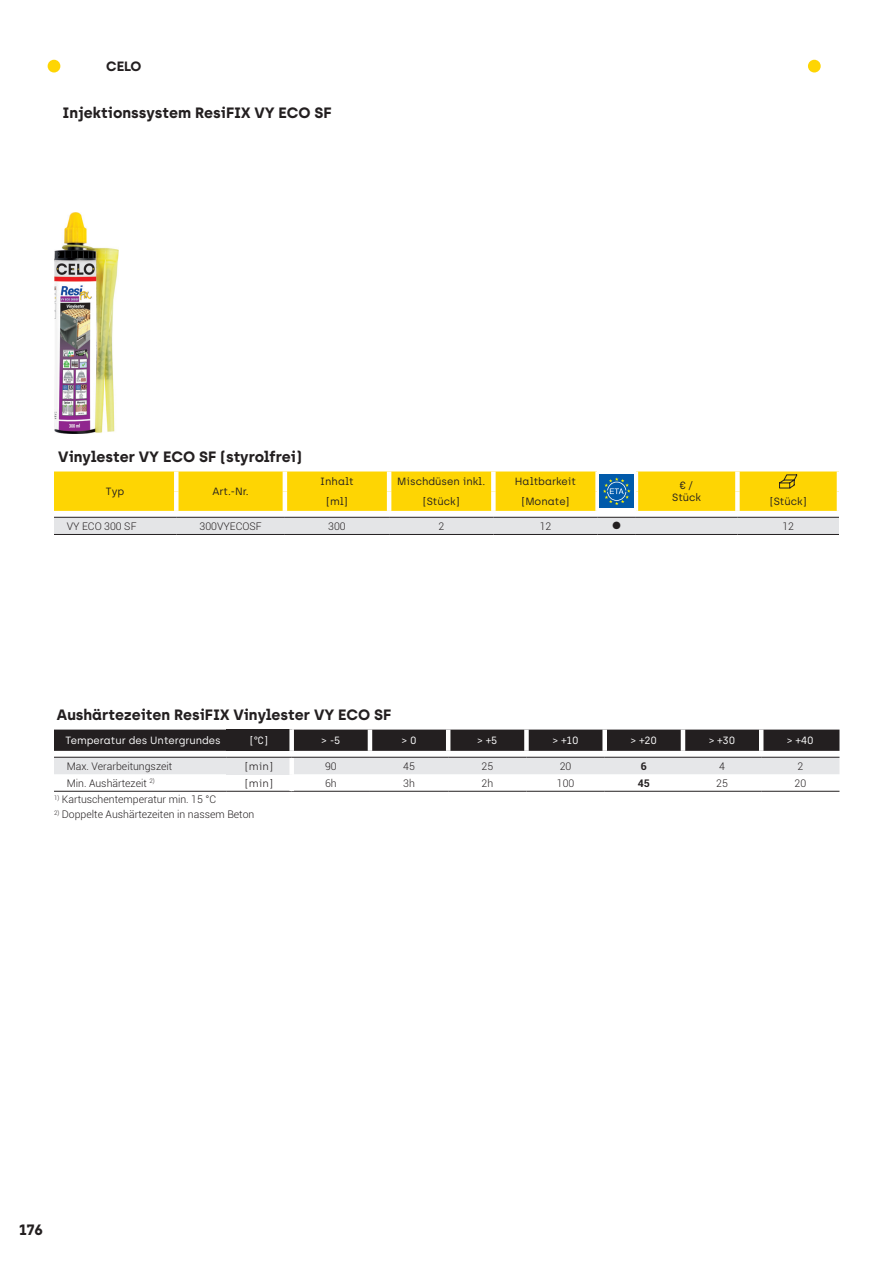
<style>
.page{position:relative;width:893px;height:1263px;background:#fff}
.page>*{position:absolute;margin:0;border:0;box-sizing:border-box;transform-origin:0 0}
.t1{font:700 15px "Archia";color:#231f20}
.t2{font:700 13.5px "Archia";color:#231f20}
.t3{font:300 10.5px "Roboto";color:#231f20}
.t4{font:10.5px/12.6px "Archia";color:#231f20;text-align:center}
.t5{font:10.5px "Archia";color:#fff}
.t6{font:300 10.5px "Archia";color:#231f20}
.t7{font:700 10.5px "Roboto";color:#231f20}
.t8{font:10.5px "Zapf Dingbats Std";color:#231f20}
</style>
<div class="page">
<svg style="left:54px;top:516px;width:785px;height:1px"></svg>
<div style="left:54px;top:518px;width:785px;height:16px;background:#e4e5e7"></div>
<hr style="left:54px;top:517px;width:122px;height:1px;background:#231f20">
<hr style="left:176px;top:517px;width:109px;height:1px;background:#231f20">
<hr style="left:285px;top:517px;width:104px;height:1px;background:#231f20">
<hr style="left:389px;top:517px;width:104px;height:1px;background:#231f20">
<hr style="left:493px;top:517px;width:105px;height:1px;background:#231f20">
<hr style="left:636px;top:517px;width:101px;height:1px;background:#231f20">
<hr style="left:737px;top:517px;width:102px;height:1px;background:#231f20">
<hr style="left:54px;top:534px;width:122px;height:1px;background:#231f20">
<hr style="left:176px;top:534px;width:109px;height:1px;background:#231f20">
<hr style="left:285px;top:534px;width:104px;height:1px;background:#231f20">
<hr style="left:389px;top:534px;width:104px;height:1px;background:#231f20">
<hr style="left:493px;top:534px;width:105px;height:1px;background:#231f20">
<hr style="left:598px;top:534px;width:38px;height:1px;background:#231f20">
<hr style="left:636px;top:534px;width:101px;height:1px;background:#231f20">
<hr style="left:737px;top:534px;width:102px;height:1px;background:#231f20">
<hr style="left:598px;top:517px;width:38px;height:1px;background:#231f20">
<img style="left:54px;top:213px;width:65px;height:220px">
<svg style="left:54px;top:471px;width:785px;height:40px;background:#f4d319"></svg>
<hr style="left:54px;top:791px;width:172px;height:1px;background:#231f20">
<hr style="left:226px;top:791px;width:66px;height:1px;background:#231f20">
<hr style="left:292px;top:791px;width:78px;height:1px;background:#231f20">
<hr style="left:370px;top:791px;width:78px;height:1px;background:#231f20">
<hr style="left:448px;top:791px;width:78px;height:1px;background:#231f20">
<hr style="left:526px;top:791px;width:79px;height:1px;background:#231f20">
<hr style="left:605px;top:791px;width:78px;height:1px;background:#231f20">
<hr style="left:683px;top:791px;width:78px;height:1px;background:#231f20">
<hr style="left:761px;top:791px;width:78px;height:1px;background:#231f20">
<svg style="left:54px;top:729px;width:785px;height:45px;background:#8c8a8b"></svg>
<div style="left:289px;top:757px;width:5px;height:17px;background:#fff"></div>
<hr style="left:54px;top:757px;width:172px;height:1px;background:#231f20">
<hr style="left:226px;top:757px;width:66px;height:1px;background:#231f20">
<hr style="left:292px;top:757px;width:78px;height:1px;background:#231f20">
<hr style="left:370px;top:757px;width:78px;height:1px;background:#231f20">
<hr style="left:448px;top:757px;width:78px;height:1px;background:#231f20">
<hr style="left:526px;top:757px;width:79px;height:1px;background:#231f20">
<hr style="left:605px;top:757px;width:78px;height:1px;background:#231f20">
<hr style="left:683px;top:757px;width:78px;height:1px;background:#231f20">
<hr style="left:761px;top:757px;width:78px;height:1px;background:#231f20">
<hr style="left:368px;top:730px;width:4px;height:21px;background:#fff">
<hr style="left:446px;top:730px;width:4px;height:21px;background:#fff">
<div style="left:524px;top:730px;width:5px;height:21px;background:#fff"></div>
<div style="left:602px;top:730px;width:5px;height:21px;background:#fff"></div>
<hr style="left:681px;top:730px;width:4px;height:21px;background:#fff">
<hr style="left:759px;top:730px;width:4px;height:21px;background:#fff">
<div style="left:808px;top:60px;width:13px;height:12px;background:#fed503;border-radius:50%"></div>
<div style="left:48px;top:60px;width:12px;height:12px;background:#fed503;border-radius:50%"></div>
<p class="t2" style="left:106px;top:58px;width:37px">CELO</p>
<h1 class="t1" style="left:63px;top:103px;width:271px">Injektionssystem ResiFIX VY ECO SF</h1>
<h1 class="t1" style="left:58px;top:448px;width:245px">Vinylester VY ECO SF (styrolfrei)</h1>
<p class="t4" style="left:106px;top:485px;width:20px">Typ</p>
<p class="t4" style="left:212px;top:485px;width:38px">Art.-Nr.</p>
<p class="t4" style="left:320px;top:475px;width:35px">Inhalt</p>
<p class="t4" style="left:397px;top:475px;width:90px">Mischdüsen inkl.</p>
<p class="t4" style="left:515px;top:475px;width:63px">Haltbarkeit</p>
<p class="t4" style="left:672px;top:479px;width:30px">€/<br>Stück</p>
<p class="t4" style="left:326px;top:495px;width:23px">[ml]</p>
<p class="t4" style="left:423px;top:495px;width:38px">[Stück]</p>
<p class="t4" style="left:521px;top:495px;width:50px">[Monate]</p>
<p class="t4" style="left:770px;top:495px;width:38px">[Stück]</p>
<p class="t3" style="left:67px;top:519px;width:71px">VY ECO 300 SF</p>
<p class="t3" style="left:200px;top:519px;width:64px">300VYECOSF</p>
<p class="t3" style="left:328px;top:519px;width:19px">300</p>
<p class="t3" style="left:438px;top:519px;width:7px">2</p>
<p class="t3" style="left:540px;top:519px;width:13px">12</p>
<p class="t8" style="left:613px;top:521px;width:10px">●</p>
<p class="t3" style="left:782px;top:519px;width:13px">12</p>
<h1 class="t1" style="left:57px;top:706px;width:336px">Aushärtezeiten ResiFIX Vinylester VY ECO SF</h1>
<p class="t5" style="left:65px;top:734px;width:157px">Temperatur des Untergrundes</p>
<p class="t5" style="left:250px;top:734px;width:20px">[°C]</p>
<p class="t5" style="left:321px;top:734px;width:21px">&gt; -5</p>
<p class="t5" style="left:401px;top:734px;width:17px">&gt; 0</p>
<p class="t5" style="left:477px;top:734px;width:22px">&gt; +5</p>
<p class="t5" style="left:553px;top:734px;width:27px">&gt; +10</p>
<p class="t5" style="left:631px;top:734px;width:28px">&gt; +20</p>
<p class="t5" style="left:709px;top:734px;width:28px">&gt; +30</p>
<p class="t5" style="left:787px;top:734px;width:28px">&gt; +40</p>
<p class="t3" style="left:67px;top:759px;width:107px">Max. Verarbeitungszeit</p>
<p class="t6" style="left:245px;top:760px;width:30px">[min]</p>
<p class="t3" style="left:325px;top:759px;width:13px">90</p>
<p class="t3" style="left:403px;top:759px;width:13px">45</p>
<p class="t3" style="left:481px;top:759px;width:13px">25</p>
<p class="t3" style="left:560px;top:759px;width:13px">20</p>
<p class="t7" style="left:641px;top:758px;width:8px">6</p>
<p class="t3" style="left:719px;top:759px;width:7px">4</p>
<p class="t3" style="left:797px;top:759px;width:7px">2</p>
<p class="t3" style="left:67px;top:776px;width:89px">Min. Aushärtezeit <sup>2)</sup></p>
<p class="t6" style="left:245px;top:777px;width:30px">[min]</p>
<p class="t3" style="left:325px;top:776px;width:13px">6h</p>
<p class="t3" style="left:403px;top:776px;width:13px">3h</p>
<p class="t3" style="left:481px;top:776px;width:13px">2h</p>
<p class="t3" style="left:557px;top:776px;width:19px">100</p>
<p class="t7" style="left:638px;top:775px;width:14px">45</p>
<p class="t3" style="left:716px;top:776px;width:13px">25</p>
<p class="t3" style="left:794px;top:776px;width:13px">20</p>
<p class="t3" style="left:54px;top:792px;width:164px"><sup>1)</sup> Kartuschentemperatur min. 15 °C</p>
<p class="t3" style="left:54px;top:807px;width:202px"><sup>2)</sup> Doppelte Aushärtezeiten in nassem Beton</p>
<h1 class="t1" style="left:19px;top:1220px;width:26px">176</h1>
</div>
